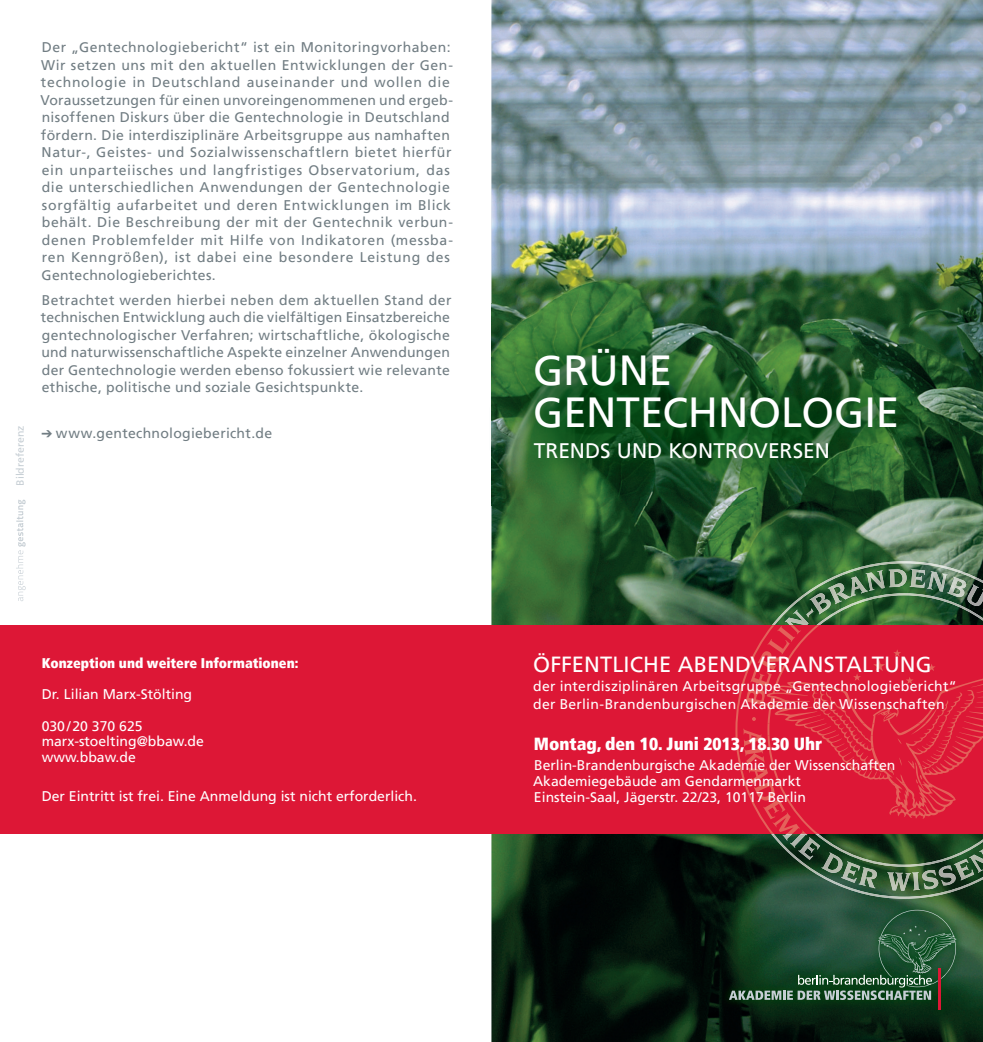
<style>
.page{position:relative;width:983px;height:1042px;background:#fff}
.page>*{position:absolute;margin:0;border:0;box-sizing:border-box;transform-origin:0 0}
.t1{font:42px/42px "Frutiger LT";letter-spacing:-.005em;color:#fff}
.t2{font:21.88px "Frutiger LT";letter-spacing:.005em;color:#fff}
.t3{font:21px "Frutiger LT";color:#fff}
.t4{font:900 condensed 17.5px "Frutiger LT";color:#fff}
.t5{font:14px/17.5px "Frutiger LT";letter-spacing:.035em;color:#717d83}
.t6{font:14px/15.8px "Frutiger LT";color:#fff}
.t7{font:14px/17.5px "Frutiger LT";letter-spacing:.02em;color:#fff}
.t8{font:900 condensed 14px "Frutiger LT";color:#fff}
.t9{font:10.5px "Frutiger LT";color:#c6ced4}
</style>
<div class="page">
<svg style="left:491px;top:833px;width:491px;height:209px;background:#0a1c0f"></svg>
<img style="left:491px;top:0;width:491px;height:625px">
<img style="left:770px;top:561px;width:212px;height:337px">
<img style="left:814px;top:840px;width:168px;height:27px">
<img style="left:816px;top:593px;width:166px;height:32px">
<img style="left:784px;top:610px;width:24px;height:15px">
<svg style="left:806px;top:608px;width:7px;height:9px"></svg>
<img style="left:809px;top:593px;width:23px;height:21px">
<img style="left:827px;top:583px;width:23px;height:21px">
<img style="left:850px;top:576px;width:17px;height:21px">
<img style="left:865px;top:570px;width:19px;height:21px">
<img style="left:888px;top:569px;width:18px;height:18px">
<img style="left:909px;top:569px;width:15px;height:19px">
<img style="left:926px;top:571px;width:21px;height:21px">
<img style="left:946px;top:577px;width:20px;height:20px">
<img style="left:965px;top:584px;width:17px;height:22px">
<img style="left:790px;top:840px;width:8px;height:8px">
<img style="left:798px;top:840px;width:21px;height:20px">
<img style="left:821px;top:852px;width:23px;height:21px">
<img style="left:840px;top:861px;width:20px;height:22px">
<img style="left:858px;top:867px;width:19px;height:21px">
<img style="left:886px;top:872px;width:33px;height:18px">
<img style="left:921px;top:870px;width:17px;height:19px">
<img style="left:937px;top:865px;width:19px;height:20px">
<img style="left:953px;top:859px;width:20px;height:21px">
<img style="left:968px;top:849px;width:14px;height:24px">
<div style="left:0;top:625px;width:982px;height:208px;background:#dd1736"></div>
<svg style="left:735px;top:625px;width:247px;height:215px"></svg>
<svg style="left:16px;top:500px;width:10px;height:101px"></svg>
<img style="left:720px;top:900px;width:244px;height:118px">
<hr style="left:938px;top:968px;width:2px;height:42px;background:#dd1736">
<svg style="left:728px;top:909px;width:228px;height:91px;background:#2b573c"></svg>
<img style="left:491px;top:304px;width:450px;height:201px">
<p class="t9" style="left:14px;top:486px;width:62px;rotate:-90deg">Bildreferenz</p>
<p class="t5" style="left:40px;top:39px;width:414px">Der „Gentechnologiebericht“ ist ein Monitoringvorhaben:<br>Wir setzen uns mit den aktuellen Entwicklungen der Gen&shy;technologie in Deutschland auseinander und wollen die Voraussetzungen für einen unvoreingenommenen und ergeb&shy;nisoffenen Diskurs über die Gentechnologie in Deutschland fördern. Die interdisziplinäre Arbeitsgruppe aus namhaften Natur-, Geistes- und Sozialwissenschaftlern bietet hierfür ein unparteiisches und langfristiges Observatorium, das die unterschiedlichen Anwendungen der Gentechnologie sorgfältig aufarbeitet und deren Entwicklungen im Blick behält. Die Beschreibung der mit der Gentechnik verbun&shy;denen Problemfelder mit Hilfe von Indikatoren (messba&shy;ren Kenngrößen), ist dabei eine besondere Leistung des Gentechnologieberichtes.</p>
<p class="t5" style="left:41px;top:291px;width:412px">Betrachtet werden hierbei neben dem aktuellen Stand der technischen Entwicklung auch die vielfältigen Einsatzbereiche gentechnologischer Verfahren; wirtschaftliche, ökologische und naturwissenschaftliche Aspekte einzelner Anwendungen der Gentechnologie werden ebenso fokussiert wie relevante ethische, politische und soziale Gesichtspunkte.</p>
<p class="t5" style="left:56px;top:425px;width:218px">www.gentechnologiebericht.de</p>
<p class="t8" style="left:42px;top:654px;width:258px">Konzeption und weitere Informationen:</p>
<p class="t6" style="left:42px;top:686px;width:152px">Dr. Lilian Marx-Stölting</p>
<p class="t6" style="left:42px;top:718px;width:164px">030 / 20 370 625 marx-stoelting@bbaw.de www.bbaw.de</p>
<p class="t6" style="left:42px;top:788px;width:376px">Der Eintritt ist frei. Eine Anmeldung ist nicht erforderlich.</p>
<h1 class="t1" style="left:533px;top:349px;width:367px">GRÜNE<br>GENTECHNOLOGIE</h1>
<h3 class="t3" style="left:533px;top:439px;width:297px">TRENDS UND KONTROVERSEN</h3>
<h2 class="t2" style="left:533px;top:652px;width:400px">ÖFFENTLICHE ABENDVERANSTALTUNG</h2>
<p class="t7" style="left:533px;top:678px;width:425px">der interdisziplinären Arbeitsgruppe „Gentechnologiebericht“ der Berlin-Brandenburgischen Akademie der Wissenschaften</p>
<p class="t4" style="left:533px;top:733px;width:290px">Montag, den 10. Juni 2013, 18.30 Uhr</p>
<p class="t6" style="left:533px;top:757px;width:363px">Berlin-Brandenburgische Akademie der Wissenschaften<br>Akademiegebäude am Gendarmenmarkt<br>Einstein-Saal, Jägerstr. 22/23, 10117 Berlin</p>
</div>
